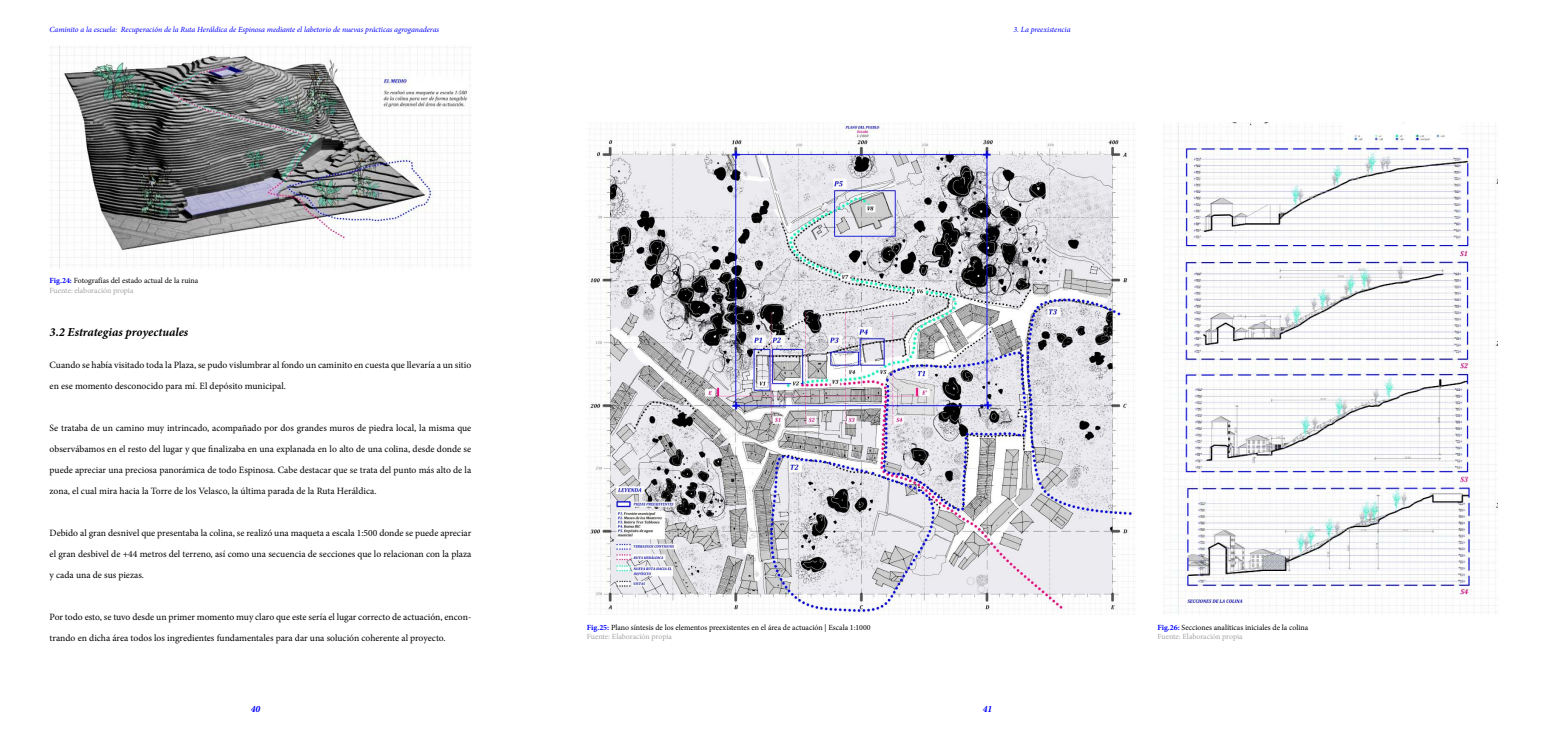
<style>
.page{position:relative;width:1563px;height:737px;background:#fff}
.page>*{position:absolute;margin:0;border:0;box-sizing:border-box;transform-origin:0 0}
.t1{font:italic 700 12.25px "Minion Pro";color:#000}
.t2{font:9.62px/21px "Minion Pro";color:#000}
.t3{font:italic 700 9.62px "Minion Pro";color:#00f}
.t4{font:7.88px/9.5px "Minion Pro";color:#000}
.t5{font:italic 7.88px "Minion Pro";letter-spacing:-.005em;color:#00f}
.s1{font-weight:700;color:#00f}
.s2{color:#a3a3a3}
</style>
<div class="page">
<img style="left:589px;top:122px;width:546px;height:492px">
<img style="left:1164px;top:122px;width:333px;height:492px">
<img style="left:50px;top:46px;width:421px;height:222px">
<p class="t5" style="left:50px;top:24px;width:391px">Caminito a la escuela: Recuperación de la Ruta Heráldica de Espinosa mediante el labetorio de nuevas prácticas agroganaderas</p>
<p class="t4" style="left:50px;top:276px;width:150px"><span class="s1">Fig.24:</span> Fotografías del estado actual de la ruina<br><span class="s2">Fuente: elaboración propia</span></p>
<p class="t1" style="left:50px;top:323px;width:140px">3.2 Estrategias proyectuales</p>
<p class="t2" style="left:50px;top:354px;width:423px">Cuando se había visitado toda la Plaza, se pudo vislumbrar al fondo un caminito en cuesta que llevaría a un sitio en ese momento desconocido para mí. El depósito municipal.</p>
<p class="t2" style="left:50px;top:417px;width:423px;text-align:justify">Se trataba de un camino muy intrincado, acompañado por dos grandes muros de piedra local, la misma que observábamos en el resto del lugar y que finalizaba en una explanada en lo alto de una colina, desde donde se puede apreciar una preciosa panorámica de todo Espinosa. Cabe destacar que se trata del punto más alto de la zona, el cual mira hacia la Torre de los Velasco, la última parada de la Ruta Heráldica.</p>
<p class="t2" style="left:50px;top:522px;width:423px;text-align:justify">Debido al gran desnivel que presentaba la colina, se realizó una maqueta a escala 1:500 donde se puede apreciar el gran desbivel de +44 metros del terreno, así como una secuencia de secciones que lo relacionan con la plaza y cada una de sus piezas.</p>
<p class="t2" style="left:50px;top:606px;width:423px">Por todo esto, se tuvo desde un primer momento muy claro que este sería el lugar correcto de actuación, encon&shy;trando en dicha área todos los ingredientes fundamentales para dar una solución coherente al proyecto.</p>
<p class="t5" style="left:1013px;top:24px;width:59px">3. La preexistencia</p>
<p class="t4" style="left:587px;top:622px;width:285px"><span class="s1">Fig.25:</span> Plano síntesis de los elementos preexistentes en el área de actuación | Escala 1:1000<br><span class="s2">Fuente: Elaboración propia</span></p>
<p class="t4" style="left:1157px;top:622px;width:152px"><span class="s1">Fig.26:</span> Secciones analíticas iniciales de la colina<br><span class="s2">Fuente: Elaboración propia</span></p>
<p class="t3" style="left:251px;top:702px;width:11px">40</p>
<p class="t3" style="left:983px;top:702px;width:11px">41</p>
</div>
